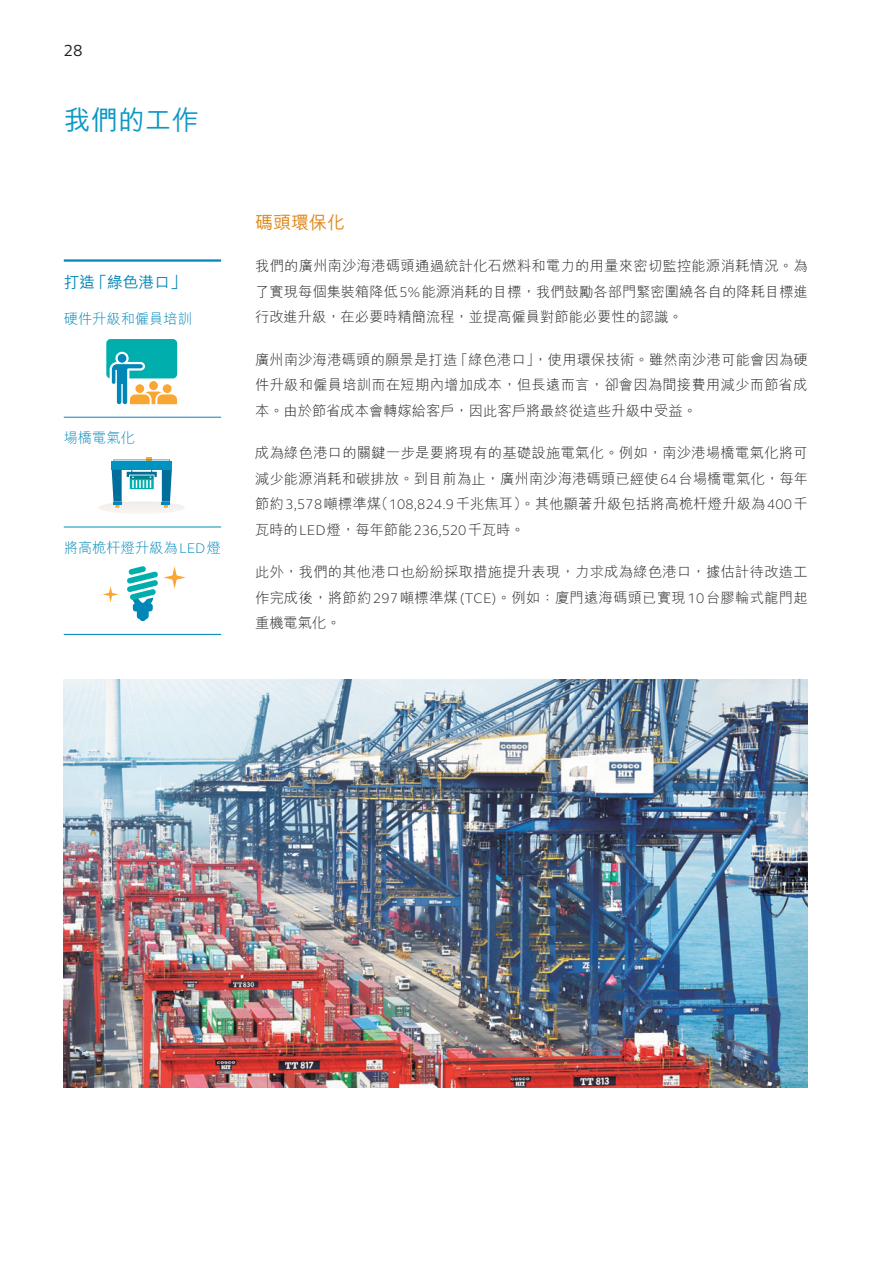
<style>
.page{position:relative;width:893px;height:1263px;background:#fff}
.page>*{position:absolute;margin:0;border:0;box-sizing:border-box;transform-origin:0 0}
.C_Charpter_S{font:500 27px "M Hei HK";color:#0b98c4}
.C_Subhead_2{font:500 18px "M Hei HK";color:#df8619}
.t1{font:16.5px "FS Elliot Pro";color:#231f20}
.C_Caption_1{font:500 15.75px "M Hei HK";color:#0087b8}
.C_Body{font:300 14.25px/25.5px "M Hei HK";letter-spacing:.01em;color:#231f20;text-align:justify}
.C_Caption_2{font:300 14.25px "M Hei HK";color:#0087b8}
.s1{font-family:"FS Elliot Pro"}
</style>
<div class="page">
<img style="left:64px;top:679px;width:744px;height:409px">
<hr style="left:64px;top:259px;width:157px;height:3px;background:#0087b8">
<hr style="left:64px;top:417px;width:157px;height:1px;background:#0087b8">
<hr style="left:64px;top:527px;width:157px;height:1px;background:#0087b8">
<hr style="left:64px;top:634px;width:157px;height:1px;background:#0087b8">
<svg style="left:106px;top:339px;width:71px;height:65px"></svg>
<div style="left:99px;top:501px;width:86px;height:13px;background:#f6f2f0;border-radius:50%"></div>
<svg style="left:112px;top:457px;width:60px;height:51px"></svg>
<svg style="left:102px;top:586px;width:17px;height:16px"></svg>
<svg style="left:127px;top:566px;width:59px;height:55px"></svg>
<p class="t1" style="left:64px;top:40px;width:21px">28</p>
<p class="C_Charpter_S" style="left:64px;top:101px;width:137px">我們的工作</p>
<p class="C_Caption_1" style="left:64px;top:271px;width:124px">打造「綠色港口」</p>
<p class="C_Caption_2" style="left:64px;top:309px;width:130px">硬件升級和僱員培訓</p>
<p class="C_Caption_2" style="left:64px;top:428px;width:73px">場橋電氣化</p>
<p class="C_Caption_2" style="left:64px;top:537px;width:159px">將高桅杆燈升級為<span class="s1">LED</span>燈</p>
<p class="C_Subhead_2" style="left:255px;top:209px;width:91px">碼頭環保化</p>
<p class="C_Body" style="left:255px;top:253px;width:554px">我們的廣州南沙海港碼頭通過統計化石燃料和電力的用量來密切監控能源消耗情況。為了實現每個集裝箱降低<span class="s1">5%</span>能源消耗的目標，我們鼓勵各部門緊密圍繞各自的降耗目標進行改進升級，在必要時精簡流程，並提高僱員對節能必要性的認識。</p>
<p class="C_Body" style="left:255px;top:346px;width:554px">廣州南沙海港碼頭的願景是打造「綠色港口」，使用環保技術。雖然南沙港可能會因為硬件升級和僱員培訓而在短期內增加成本，但長遠而言，卻會因為間接費用減少而節省成本。由於節省成本會轉嫁給客戶，因此客戶將最終從這些升級中受益。</p>
<p class="C_Body" style="left:255px;top:440px;width:555px">成為綠色港口的關鍵一步是要將現有的基礎設施電氣化。例如，南沙港場橋電氣化將可減少能源消耗和碳排放。到目前為止，廣州南沙海港碼頭已經使<span class="s1">64</span>台場橋電氣化，每年節約<span class="s1">3,578</span>噸標準煤（<span class="s1">108,824.9</span>千兆焦耳）。其他顯著升級包括將高桅杆燈升級為<span class="s1">400</span>千瓦時的<span class="s1">LED</span>燈，每年節能<span class="s1">236,520</span>千瓦時。</p>
<p class="C_Body" style="left:255px;top:559px;width:554px">此外，我們的其他港口也紛紛採取措施提升表現，力求成為綠色港口，據估計待改造工作完成後，將節約<span class="s1">297</span>噸標準煤<span class="s1">(TCE)</span>。例如：廈門遠海碼頭已實現<span class="s1">10</span>台膠輪式龍門起重機電氣化。</p>
</div>
